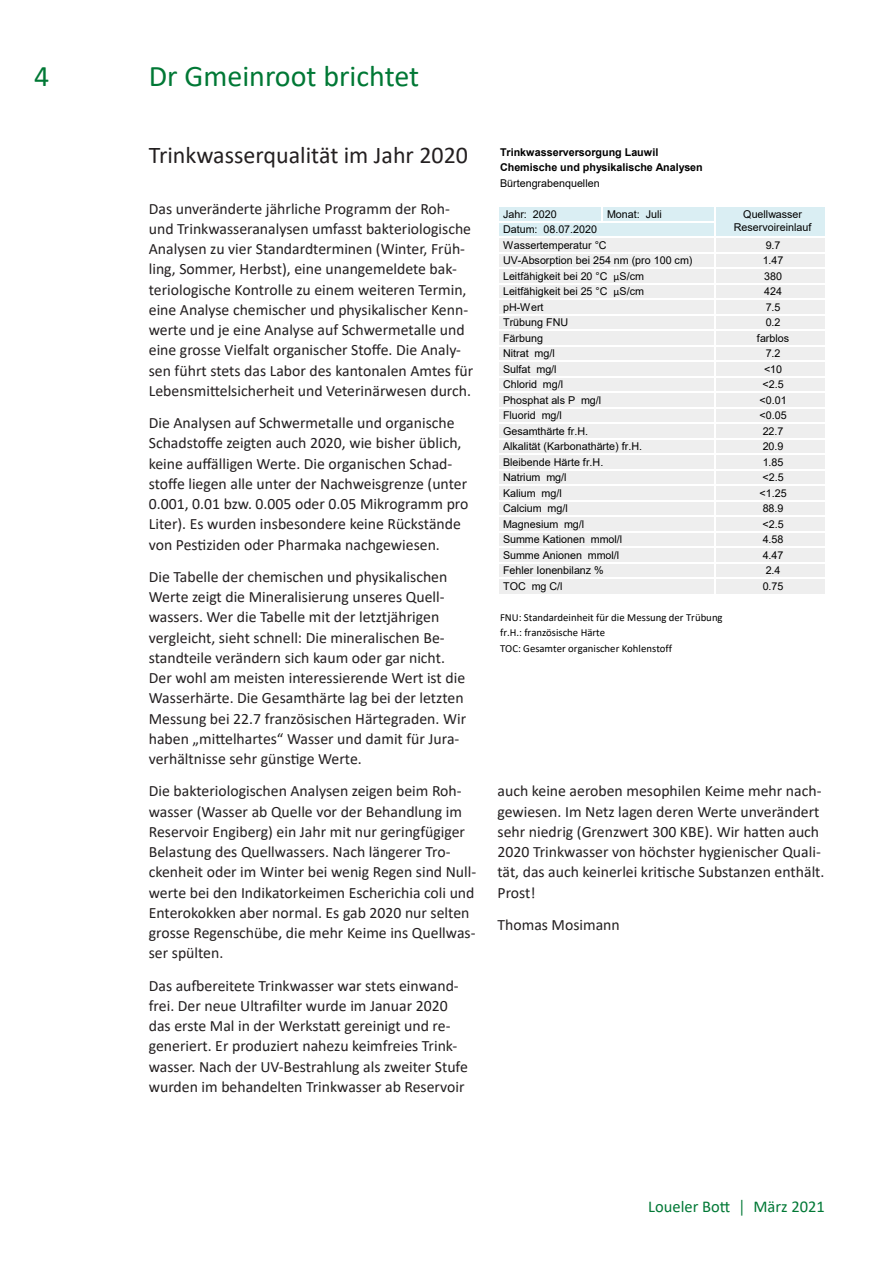
<style>
.page{position:relative;width:893px;height:1263px;background:#fff}
.page>*{position:absolute;margin:0;border:0;box-sizing:border-box;transform-origin:0 0}
.t1{font:30px "Calibri";color:#007835}
.t2{font:24px "Calibri";color:#231f20}
.t3{font:16.5px "Calibri";color:#007835}
.t4{font:15.75px/20.2px "Calibri";color:#231f20}
.t5{font:10.8px/15.5px "Arial";color:#000}
.t6{font:10.8px/15.5px "Calibri";color:#000}
.t7{font:700 10.8px/15.5px "Arial";color:#000}
.s1{font-weight:400}
.s2{font-family:"Calibri"}
</style>
<div class="page">
<div style="left:499px;top:206px;width:326px;height:31px;background:#daeef3"></div>
<div style="left:499px;top:237px;width:326px;height:93px;background:#eee"></div>
<div style="left:499px;top:330px;width:326px;height:264px;background:#eee"></div>
<svg style="left:602px;top:207px;width:1px;height:14px"></svg>
<hr style="left:714px;top:207px;width:1px;height:387px;background:#fff">
<hr style="left:499px;top:206px;width:326px;height:1px;background:#fff">
<hr style="left:499px;top:221px;width:216px;height:1px;background:#fff">
<hr style="left:499px;top:237px;width:326px;height:1px;background:#fff">
<hr style="left:499px;top:252px;width:326px;height:1px;background:#fff">
<hr style="left:499px;top:268px;width:326px;height:1px;background:#fff">
<hr style="left:499px;top:283px;width:326px;height:1px;background:#fff">
<hr style="left:499px;top:299px;width:326px;height:1px;background:#fff">
<hr style="left:499px;top:314px;width:326px;height:1px;background:#fff">
<hr style="left:499px;top:330px;width:326px;height:1px;background:#fff">
<hr style="left:499px;top:345px;width:326px;height:1px;background:#fff">
<hr style="left:499px;top:361px;width:326px;height:1px;background:#fff">
<hr style="left:499px;top:376px;width:326px;height:1px;background:#fff">
<hr style="left:499px;top:391px;width:326px;height:2px;background:#fff">
<hr style="left:499px;top:407px;width:326px;height:1px;background:#fff">
<hr style="left:499px;top:422px;width:326px;height:2px;background:#fff">
<hr style="left:499px;top:438px;width:326px;height:1px;background:#fff">
<hr style="left:499px;top:454px;width:326px;height:1px;background:#fff">
<hr style="left:499px;top:469px;width:326px;height:1px;background:#fff">
<hr style="left:499px;top:485px;width:326px;height:1px;background:#fff">
<hr style="left:499px;top:500px;width:326px;height:1px;background:#fff">
<hr style="left:499px;top:516px;width:326px;height:1px;background:#fff">
<hr style="left:499px;top:531px;width:326px;height:1px;background:#fff">
<hr style="left:499px;top:547px;width:326px;height:1px;background:#fff">
<hr style="left:499px;top:562px;width:326px;height:1px;background:#fff">
<hr style="left:499px;top:577px;width:326px;height:2px;background:#fff">
<h1 class="t1" style="left:34px;top:55px;width:17px">4</h1>
<p class="t1" style="left:149px;top:55px;width:272px">Dr Gmeinroot brichtet</p>
<p class="t2" style="left:149px;top:138px;width:321px">Trinkwasserqualität im Jahr 2020</p>
<p class="t4" style="left:149px;top:198px;width:326px">Das unveränderte jährliche Programm der Roh&shy;und Trinkwasseranalysen umfasst bakteriologische Analysen zu vier Standardterminen (Winter, Früh&shy;ling, Sommer, Herbst), eine unangemeldete bak&shy;teriologische Kontrolle zu einem weiteren Termin, eine Analyse chemischer und physikalischer Kenn&shy;werte und je eine Analyse auf Schwermetalle und eine grosse Vielfalt organischer Stoffe. Die Analy&shy;sen führt stets das Labor des kantonalen Amtes für Lebensmittelsicherheit und Veterinärwesen durch.</p>
<p class="t4" style="left:149px;top:412px;width:321px">Die Analysen auf Schwermetalle und organische Schadstoffe zeigten auch 2020, wie bisher üblich, keine auffälligen Werte. Die organischen Schad&shy;stoffe liegen alle unter der Nachweisgrenze (unter 0.001, 0.01 bzw. 0.005 oder 0.05 Mikrogramm pro Liter). Es wurden insbesondere keine Rückstände von Pestiziden oder Pharmaka nachgewiesen.</p>
<p class="t4" style="left:149px;top:566px;width:319px">Die Tabelle der chemischen und physikalischen Werte zeigt die Mineralisierung unseres Quell&shy;wassers. Wer die Tabelle mit der letztjährigen vergleicht, sieht schnell: Die mineralischen Be&shy;standteile verändern sich kaum oder gar nicht.<br>Der wohl am meisten interessierende Wert ist die Wasserhärte. Die Gesamthärte lag bei der letzten Messung bei 22.7 französischen Härtegraden. Wir haben „mittelhartes“ Wasser und damit für Jura&shy;verhältnisse sehr günstige Werte.</p>
<p class="t4" style="left:149px;top:781px;width:329px">Die bakteriologischen Analysen zeigen beim Roh&shy;wasser (Wasser ab Quelle vor der Behandlung im Reservoir Engiberg) ein Jahr mit nur geringfügiger Belastung des Quellwassers. Nach längerer Tro&shy;ckenheit oder im Winter bei wenig Regen sind Null&shy;werte bei den Indikatorkeimen Escherichia coli und Enterokokken aber normal. Es gab 2020 nur selten grosse Regenschübe, die mehr Keime ins Quellwas&shy;ser spülten.</p>
<p class="t4" style="left:149px;top:975px;width:321px">Das aufbereitete Trinkwasser war stets einwand&shy;frei. Der neue Ultrafilter wurde im Januar 2020 das erste Mal in der Werkstatt gereinigt und re&shy;generiert. Er produziert nahezu keimfreies Trink&shy;wasser. Nach der UV-Bestrahlung als zweiter Stufe wurden im behandelten Trinkwasser ab Reservoir</p>
<p class="t7" style="left:500px;top:144px;width:204px">Trinkwasserversorgung Lauwil<br>Chemische und physikalische Analysen<br><span class="s1">Bürtengrabenquellen</span></p>
<p class="t5" style="left:503px;top:206px;width:55px">Jahr: 2020</p>
<p class="t5" style="left:607px;top:206px;width:56px">Monat: Juli</p>
<p class="t5" style="left:503px;top:222px;width:96px">Datum: 08.07.2020</p>
<p class="t5" style="left:503px;top:237px;width:105px">Wassertemperatur °C</p>
<p class="t5" style="left:503px;top:253px;width:191px">UV-Absorption bei 254 nm (pro 100 cm)</p>
<p class="t5" style="left:503px;top:268px;width:142px">Leitfähigkeit bei 20 °C <span class="s2">µ</span>S/cm<br>Leitfähigkeit bei 25 °C <span class="s2">µ</span>S/cm pH-Wert<br>Trübung FNU<br>Färbung<br>Nitrat mg/l<br>Sulfat mg/l</p>
<p class="t5" style="left:503px;top:377px;width:62px">Chlorid mg/l</p>
<p class="t5" style="left:503px;top:392px;width:141px">Phosphat als P mg/l<br>Fluorid mg/l<br>Gesamthärte fr.H.<br>Alkalität (Karbonathärte) fr.H.<br>Bleibende Härte fr.H.</p>
<p class="t5" style="left:503px;top:470px;width:121px">Natrium mg/l<br>Kalium mg/l<br>Calcium mg/l<br>Magnesium mg/l<br>Summe Kationen mmol/l</p>
<p class="t5" style="left:503px;top:547px;width:118px">Summe Anionen mmol/l</p>
<p class="t5" style="left:503px;top:563px;width:102px">Fehler Ionenbilanz %</p>
<p class="t5" style="left:503px;top:578px;width:61px">TOC mg C/l</p>
<p class="t6" style="left:500px;top:609px;width:224px">FNU: Standardeinheit für die Messung der Trübung fr.H.: französische Härte<br>TOC: Gesamter organischer Kohlenstoff</p>
<p class="t5" style="left:734px;top:208px;width:79px;line-height:13.2px;text-align:center">Quellwasser<br>Reservoireinlauf</p>
<p class="t5" style="left:757px;top:237px;width:34px;text-align:center">9.7<br>1.47<br>380<br>424<br>7.5<br>0.2 farblos<br>7.2 &lt;10 &lt;2.5 &lt;0.01 &lt;0.05<br>22.7<br>20.9<br>1.85 &lt;2.5 &lt;1.25<br>88.9 &lt;2.5<br>4.58<br>4.47<br>2.4<br>0.75</p>
<p class="t4" style="left:497px;top:781px;width:329px">auch keine aeroben mesophilen Keime mehr nach&shy;gewiesen. Im Netz lagen deren Werte unverändert sehr niedrig (Grenzwert 300 KBE). Wir hatten auch 2020 Trinkwasser von höchster hygienischer Quali&shy;tät, das auch keinerlei kritische Substanzen enthält.<br>Prost!</p>
<p class="t4" style="left:497px;top:914px;width:124px">Thomas Mosimann</p>
<p class="t3" style="left:648px;top:1195px;width:178px">Loueler Bott │ März 2021</p>
</div>
